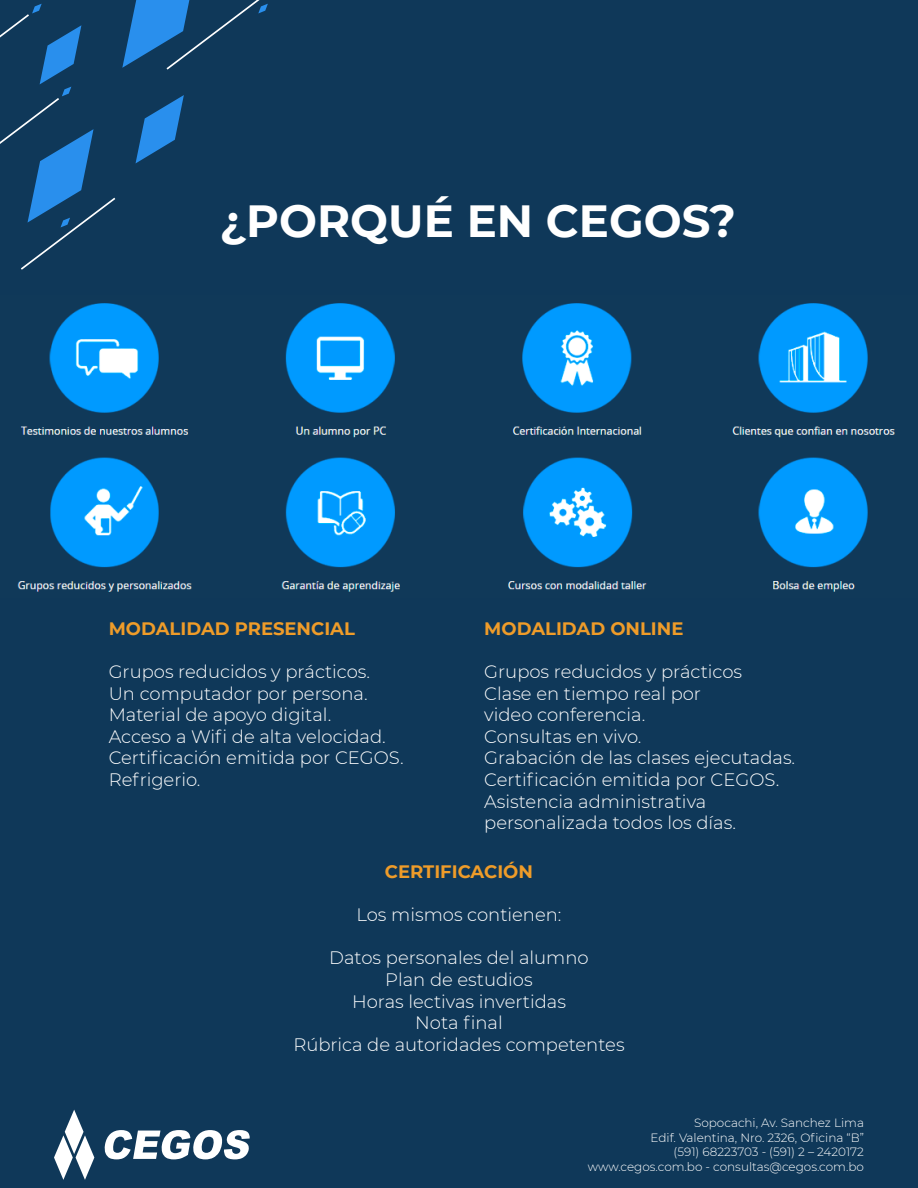
<style>
.page{position:relative;width:918px;height:1188px;background:#0f3859}
.page>*{position:absolute;margin:0;border:0;box-sizing:border-box;transform-origin:0 0}
.t1{font:700 45px "Montserrat";color:#fff}
.t2{font:300 18px "Montserrat";color:#fff}
.t3{font:700 18px "Montserrat";color:#ef9c29}
.t4{font:300 12px "Montserrat";color:#fff}
</style>
<div class="page">
<svg style="left:54px;top:1110px;width:40px;height:70px"></svg>
<svg style="left:104px;top:1130px;width:146px;height:29px"></svg>
<svg style="left:263px;top:4px;width:5px;height:8px"></svg>
<svg style="left:0;top:0;width:263px;height:270px"></svg>
<img style="left:17px;top:303px;width:878px;height:289px">
<p class="t1" style="left:220px;top:188px;width:518px">¿PORQUÉ EN CEGOS?</p>
<p class="t3" style="left:109px;top:615px;width:248px">MODALIDAD PRESENCIAL</p>
<p class="t2" style="left:109px;top:659px;width:263px">Grupos reducidos y prácticos.</p>
<p class="t2" style="left:109px;top:681px;width:260px">Un computador por persona.</p>
<p class="t2" style="left:109px;top:703px;width:224px">Material de apoyo digital.</p>
<p class="t2" style="left:109px;top:724px;width:279px">Acceso a Wifi de alta velocidad.</p>
<p class="t2" style="left:109px;top:746px;width:297px">Certificación emitida por CEGOS.</p>
<p class="t2" style="left:109px;top:767px;width:93px">Refrigerio.</p>
<p class="t3" style="left:484px;top:615px;width:201px">MODALIDAD ONLINE</p>
<p class="t2" style="left:484px;top:659px;width:259px">Grupos reducidos y prácticos</p>
<p class="t2" style="left:484px;top:681px;width:218px">Clase en tiempo real por</p>
<p class="t2" style="left:484px;top:703px;width:162px">video conferencia.</p>
<p class="t2" style="left:484px;top:724px;width:159px">Consultas en vivo.</p>
<p class="t2" style="left:484px;top:746px;width:312px">Grabación de las clases ejecutadas.</p>
<p class="t2" style="left:484px;top:767px;width:297px">Certificación emitida por CEGOS.</p>
<p class="t2" style="left:484px;top:789px;width:224px">Asistencia administrativa</p>
<p class="t2" style="left:484px;top:811px;width:253px">personalizada todos los días.</p>
<p class="t3" style="left:385px;top:859px;width:150px">CERTIFICACIÓN</p>
<p class="t2" style="left:356px;top:903px;width:207px">Los mismos contienen:</p>
<p class="t2" style="left:329px;top:946px;width:261px">Datos personales del alumno</p>
<p class="t2" style="left:385px;top:967px;width:149px">Plan de estudios</p>
<p class="t2" style="left:352px;top:989px;width:215px">Horas lectivas invertidas</p>
<p class="t2" style="left:415px;top:1011px;width:89px">Nota final</p>
<p class="t2" style="left:293px;top:1032px;width:333px">Rúbrica de autoridades competentes</p>
<p class="t4" style="left:694px;top:1115px;width:171px">Sopocachi, Av. Sanchez Lima</p>
<p class="t4" style="left:651px;top:1129px;width:215px">Edif. Valentina, Nro. 2326, Oficina “B”</p>
<p class="t4" style="left:674px;top:1144px;width:192px">(591) 68223703 - (591) 2 – 2420172</p>
<p class="t4" style="left:588px;top:1158px;width:278px">www.cegos.com.bo - consultas@cegos.com.bo</p>
</div>
